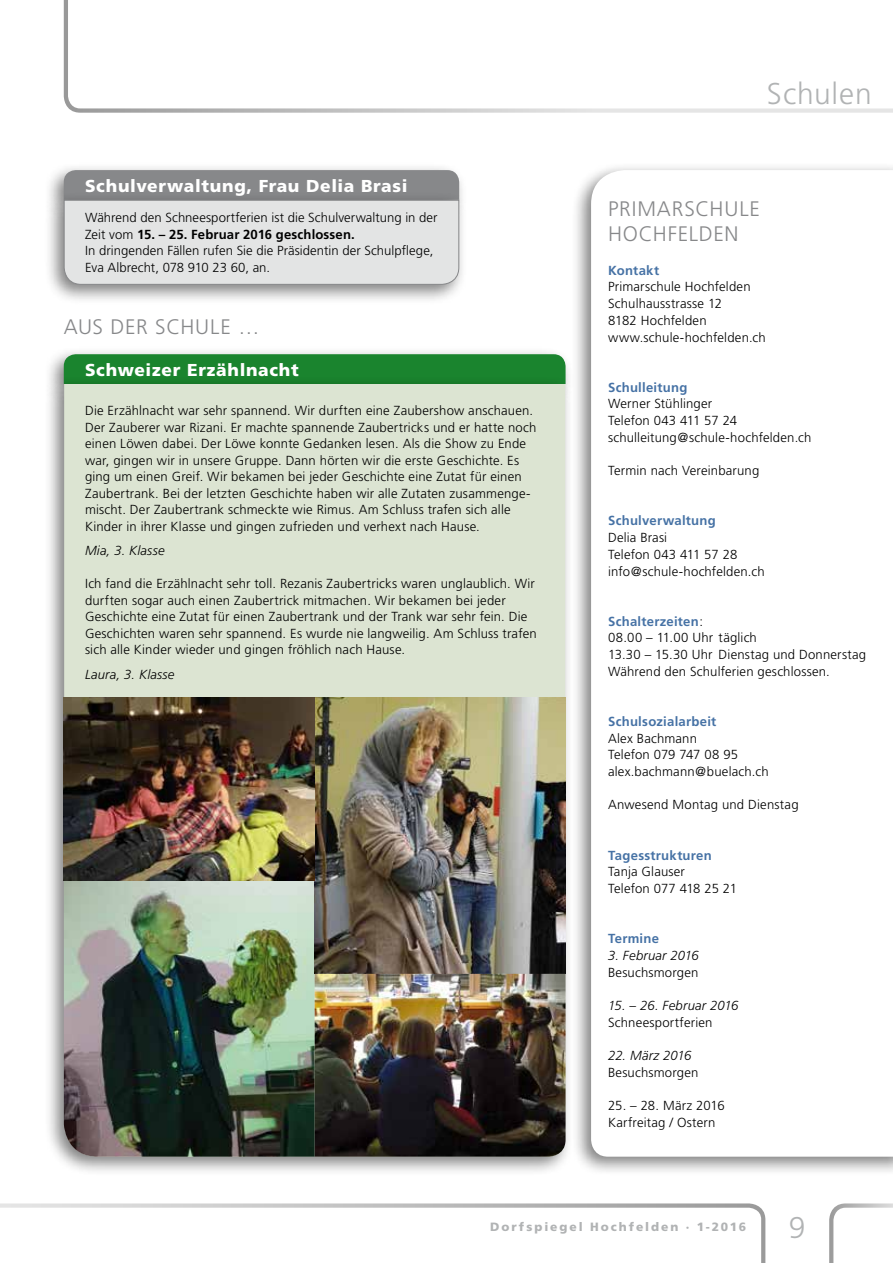
<style>
.page{position:relative;width:893px;height:1263px;background:#fff}
.page>*{position:absolute;margin:0;border:0;box-sizing:border-box;transform-origin:0 0}
.t1{font:300 30px "Frutiger CE";letter-spacing:.025em;color:#b1b3b4}
.t2{font:300 21px/25.7px "Frutiger";letter-spacing:.035em;color:#87888a}
.t3{font:900 17.25px "Frutiger";letter-spacing:.04em;color:#fff}
.t4{font:300 13.2px/16.6px "Frutiger";letter-spacing:.01em;color:#000}
.t5{font:700 13.2px "Frutiger";letter-spacing:.02em;color:#4672a5}
.t6{font:italic 300 13.2px "Frutiger";letter-spacing:.01em;color:#000}
.t7{font:900 12px "Frutiger";letter-spacing:.165em;color:#b1b3b4}
.s1{font-weight:700}
.s2{font-weight:700;color:#4672a5}
</style>
<div class="page">
<svg style="left:1px;top:1203px;width:764px;height:60px"></svg>
<svg style="left:64px;top:0;width:829px;height:113px"></svg>
<svg style="left:829px;top:1203px;width:64px;height:60px"></svg>
<div style="left:43px;top:346px;width:531px;height:58px;background:#f6f6f6"></div>
<div style="left:64px;top:354px;width:502px;height:22px;background:#1a842e"></div>
<div style="left:44px;top:376px;width:530px;height:801px;background:#000;opacity:.5"></div>
<div style="left:64px;top:384px;width:501px;height:313px;background:#dce4d2"></div>
<div style="left:571px;top:162px;width:322px;height:1015px;background:#000;opacity:.5"></div>
<svg style="left:591px;top:170px;width:302px;height:987px"></svg>
<div style="left:43px;top:162px;width:424px;height:58px;background:#f6f6f6"></div>
<div style="left:43px;top:192px;width:424px;height:113px;background:#000;opacity:.5"></div>
<svg style="left:63px;top:170px;width:397px;height:115px;background:#c8c9ca"></svg>
<img style="left:64px;top:697px;width:502px;height:460px">
<h3 class="t3" style="left:85px;top:175px;width:324px">Schulverwaltung, Frau Delia Brasi</h3>
<p class="t4" style="left:85px;top:210px;width:354px">Während den Schneesportferien ist die Schulverwaltung in der Zeit vom <span class="s1">15. – 25. Februar 2016 geschlossen.<br></span>In dringenden Fällen rufen Sie die Präsidentin der Schulpflege, Eva Albrecht, 078 910 23 60, an.</p>
<h2 class="t2" style="left:64px;top:314px;width:197px">AUS DER SCHULE …</h2>
<h3 class="t3" style="left:85px;top:359px;width:215px">Schweizer Erzählnacht</h3>
<p class="t4" style="left:85px;top:402px;width:453px">Die Erzählnacht war sehr spannend. Wir durften eine Zaubershow anschauen.<br>Der Zauberer war Rizani. Er machte spannende Zaubertricks und er hatte noch einen Löwen dabei. Der Löwe konnte Gedanken lesen. Als die Show zu Ende war, gingen wir in unsere Gruppe. Dann hörten wir die erste Geschichte. Es ging um einen Greif. Wir bekamen bei jeder Geschichte eine Zutat für einen Zaubertrank. Bei der letzten Geschichte haben wir alle Zutaten zusammenge&shy;mischt. Der Zaubertrank schmeckte wie Rimus. Am Schluss trafen sich alle Kinder in ihrer Klasse und gingen zufrieden und verhext nach Hause.</p>
<p class="t6" style="left:85px;top:543px;width:81px">Mia, 3. Klasse</p>
<p class="t4" style="left:85px;top:576px;width:453px">Ich fand die Erzählnacht sehr toll. Rezanis Zaubertricks waren unglaublich. Wir durften sogar auch einen Zaubertrick mitmachen. Wir bekamen bei jeder Geschichte eine Zutat für einen Zaubertrank und der Trank war sehr fein. Die Geschichten waren sehr spannend. Es wurde nie langweilig. Am Schluss trafen sich alle Kinder wieder und gingen fröhlich nach Hause.</p>
<p class="t6" style="left:85px;top:667px;width:91px">Laura, 3. Klasse</p>
<h1 class="t1" style="left:767px;top:76px;width:106px">Schulen</h1>
<h2 class="t2" style="left:608px;top:196px;width:153px">PRIMARSCHULE<br>HOCHFELDEN</h2>
<p class="t5" style="left:608px;top:262px;width:53px">Kontakt</p>
<p class="t4" style="left:608px;top:279px;width:159px">Primarschule Hochfelden<br>Schulhausstrasse 12<br>8182 Hochfelden www.schule-hochfelden.ch</p>
<p class="t5" style="left:608px;top:379px;width:81px">Schulleitung</p>
<p class="t4" style="left:608px;top:396px;width:205px">Werner Stühlinger<br>Telefon 043 411 57 24 schulleitung@schule-hochfelden.ch</p>
<p class="t4" style="left:608px;top:463px;width:153px">Termin nach Vereinbarung</p>
<p class="t5" style="left:608px;top:513px;width:109px">Schulverwaltung</p>
<p class="t4" style="left:608px;top:529px;width:158px">Delia Brasi<br>Telefon 043 411 57 28 info@schule-hochfelden.ch</p>
<p class="t4" style="left:608px;top:613px;width:260px"><span class="s2">Schalterzeiten</span>:<br>08.00 – 11.00 Uhr täglich<br>13.30 – 15.30 Uhr Dienstag und Donnerstag<br>Während den Schulferien geschlossen.</p>
<p class="t5" style="left:608px;top:713px;width:110px">Schulsozialarbeit</p>
<p class="t4" style="left:608px;top:730px;width:162px">Alex Bachmann<br>Telefon 079 747 08 95 alex.bachmann@buelach.ch</p>
<p class="t4" style="left:608px;top:797px;width:192px">Anwesend Montag und Dienstag</p>
<p class="t5" style="left:608px;top:847px;width:105px">Tagesstrukturen</p>
<p class="t4" style="left:608px;top:864px;width:130px">Tanja Glauser<br>Telefon 077 418 25 21</p>
<p class="t5" style="left:608px;top:931px;width:53px">Termine</p>
<p class="t6" style="left:608px;top:948px;width:92px">3. Februar 2016</p>
<p class="t4" style="left:608px;top:964px;width:92px">Besuchsmorgen</p>
<p class="t6" style="left:608px;top:998px;width:132px">15. – 26. Februar 2016</p>
<p class="t4" style="left:608px;top:1014px;width:106px">Schneesportferien</p>
<p class="t6" style="left:608px;top:1048px;width:85px">22. März 2016</p>
<p class="t4" style="left:608px;top:1064px;width:92px">Besuchsmorgen</p>
<p class="t4" style="left:608px;top:1097px;width:118px">25. – 28. März 2016<br>Karfreitag / Ostern</p>
<p class="t7" style="left:490px;top:1219px;width:258px">Dorfspiegel Hochfelden · 1-2016</p>
<h1 class="t1" style="left:789px;top:1210px;width:18px">9</h1>
</div>
